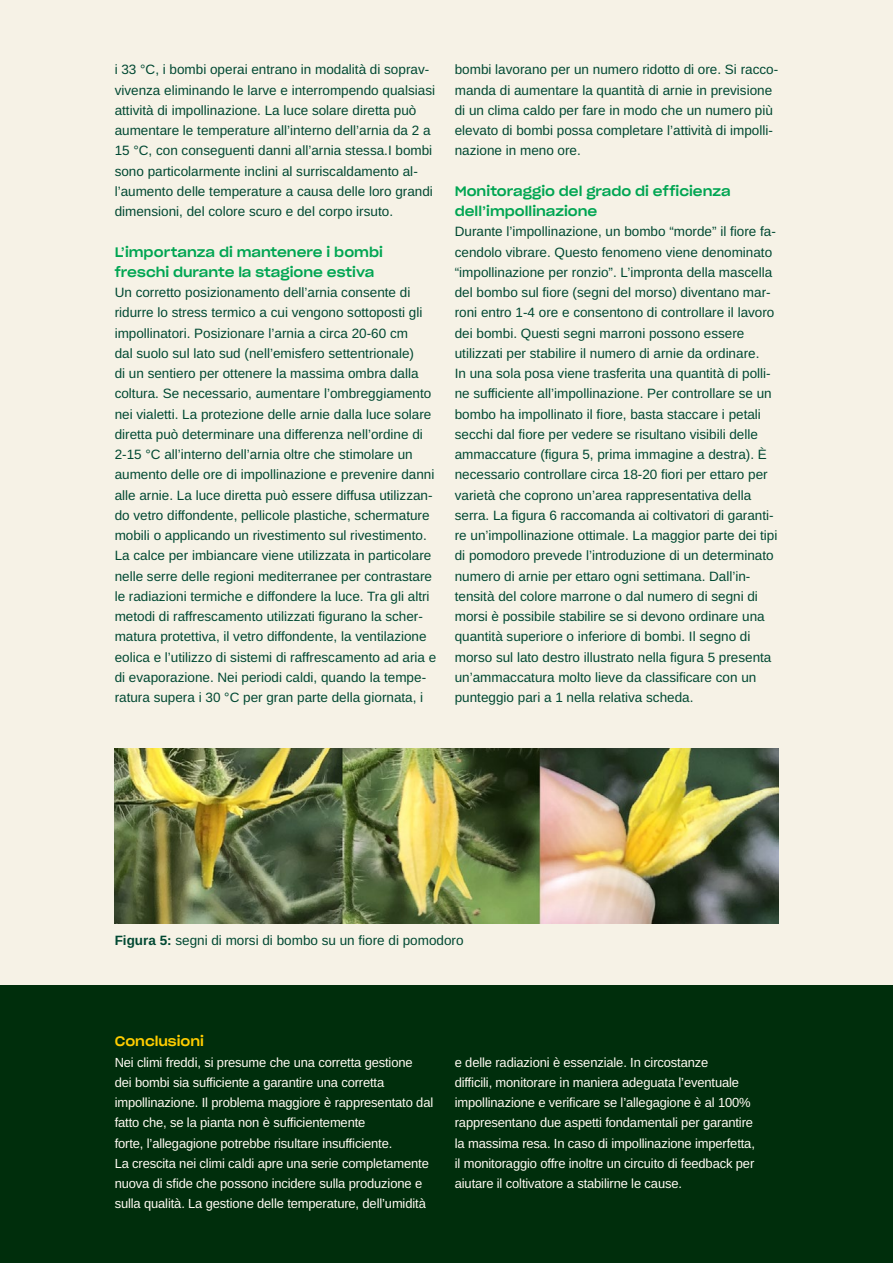
<style>
.page{position:relative;width:893px;height:1263px;background:#f6f2e6}
.page>*{position:absolute;margin:0;border:0;box-sizing:border-box;transform-origin:0 0}
.t1{font:13.5px/20.2px "Arimo";color:#004832}
.t2{font:13.5px/20.2px "Sharp Grotesk Medium 22";color:#00a552}
.t3{font:13.5px "Sharp Grotesk Medium 22";color:#ffcd00}
.t4{font:13.2px/20.2px "Arimo";letter-spacing:-.01em;color:#fffbf3}
.s1{font-weight:700}
</style>
<div class="page">
<img style="left:115px;top:748px;width:663px;height:175px">
<div style="left:0;top:986px;width:893px;height:277px;background:#002e0c"></div>
<p class="t1" style="left:115px;top:60px;width:322px">i 33 °C, i bombi operai entrano in modalità di soprav&shy;vivenza eliminando le larve e interrompendo qualsiasi attività di impollinazione. La luce solare diretta può aumentare le temperature all’interno dell’arnia da 2 a 15 °C, con conseguenti danni all’arnia stessa.I bombi sono particolarmente inclini al surriscaldamento al&shy;l’aumento delle temperature a causa delle loro grandi dimensioni, del colore scuro e del corpo irsuto.</p>
<p class="t2" style="left:115px;top:241px;width:270px">L’importanza di mantenere i bombi freschi durante la stagione estiva</p>
<p class="t1" style="left:115px;top:282px;width:323px">Un corretto posizionamento dell’arnia consente di ridurre lo stress termico a cui vengono sottoposti gli impollinatori. Posizionare l’arnia a circa 20-60 cm<br>dal suolo sul lato sud (nell’emisfero settentrionale)<br>di un sentiero per ottenere la massima ombra dalla coltura. Se necessario, aumentare l’ombreggiamento nei vialetti. La protezione delle arnie dalla luce solare diretta può determinare una differenza nell’ordine di 2-15 °C all’interno dell’arnia oltre che stimolare un aumento delle ore di impollinazione e prevenire danni alle arnie. La luce diretta può essere diffusa utilizzan&shy;do vetro diffondente, pellicole plastiche, schermature mobili o applicando un rivestimento sul rivestimento.<br>La calce per imbiancare viene utilizzata in particolare nelle serre delle regioni mediterranee per contrastare le radiazioni termiche e diffondere la luce. Tra gli altri metodi di raffrescamento utilizzati figurano la scher&shy;matura protettiva, il vetro diffondente, la ventilazione eolica e l’utilizzo di sistemi di raffrescamento ad aria e di evaporazione. Nei periodi caldi, quando la tempe&shy;ratura supera i 30 °C per gran parte della giornata, i</p>
<p class="t1" style="left:455px;top:60px;width:325px">bombi lavorano per un numero ridotto di ore. Si racco&shy;manda di aumentare la quantità di arnie in previsione di un clima caldo per fare in modo che un numero più elevato di bombi possa completare l’attività di impolli&shy;nazione in meno ore.</p>
<p class="t2" style="left:455px;top:180px;width:277px">Monitoraggio del grado di efficienza dell’impollinazione</p>
<p class="t1" style="left:455px;top:222px;width:324px">Durante l’impollinazione, un bombo “morde” il fiore fa&shy;cendolo vibrare. Questo fenomeno viene denominato “impollinazione per ronzio”. L’impronta della mascella del bombo sul fiore (segni del morso) diventano mar&shy;roni entro 1-4 ore e consentono di controllare il lavoro dei bombi. Questi segni marroni possono essere utilizzati per stabilire il numero di arnie da ordinare.<br>In una sola posa viene trasferita una quantità di polli&shy;ne sufficiente all’impollinazione. Per controllare se un bombo ha impollinato il fiore, basta staccare i petali secchi dal fiore per vedere se risultano visibili delle ammaccature (figura 5, prima immagine a destra). È necessario controllare circa 18-20 fiori per ettaro per varietà che coprono un’area rappresentativa della serra. La figura 6 raccomanda ai coltivatori di garanti&shy;re un’impollinazione ottimale. La maggior parte dei tipi di pomodoro prevede l’introduzione di un determinato numero di arnie per ettaro ogni settimana. Dall’in&shy;tensità del colore marrone o dal numero di segni di morsi è possibile stabilire se si devono ordinare una quantità superiore o inferiore di bombi. Il segno di morso sul lato destro illustrato nella figura 5 presenta un’ammaccatura molto lieve da classificare con un punteggio pari a 1 nella relativa scheda.</p>
<p class="t1" style="left:115px;top:930px;width:350px"><span class="s1">Figura 5:</span> segni di morsi di bombo su un fiore di pomodoro</p>
<p class="t3" style="left:115px;top:1030px;width:91px">Conclusioni</p>
<p class="t4" style="left:115px;top:1052px;width:320px">Nei climi freddi, si presume che una corretta gestione<br>dei bombi sia sufficiente a garantire una corretta impollinazione. Il problema maggiore è rappresentato dal fatto che, se la pianta non è sufficientemente<br>forte, l’allegagione potrebbe risultare insufficiente.<br>La crescita nei climi caldi apre una serie completamente nuova di sfide che possono incidere sulla produzione e sulla qualità. La gestione delle temperature, dell’umidità</p>
<p class="t4" style="left:455px;top:1052px;width:302px">e delle radiazioni è essenziale. In circostanze<br>difficili, monitorare in maniera adeguata l’eventuale impollinazione e verificare se l’allegagione è al 100% rappresentano due aspetti fondamentali per garantire la massima resa. In caso di impollinazione imperfetta, il monitoraggio offre inoltre un circuito di feedback per aiutare il coltivatore a stabilirne le cause.</p>
</div>
